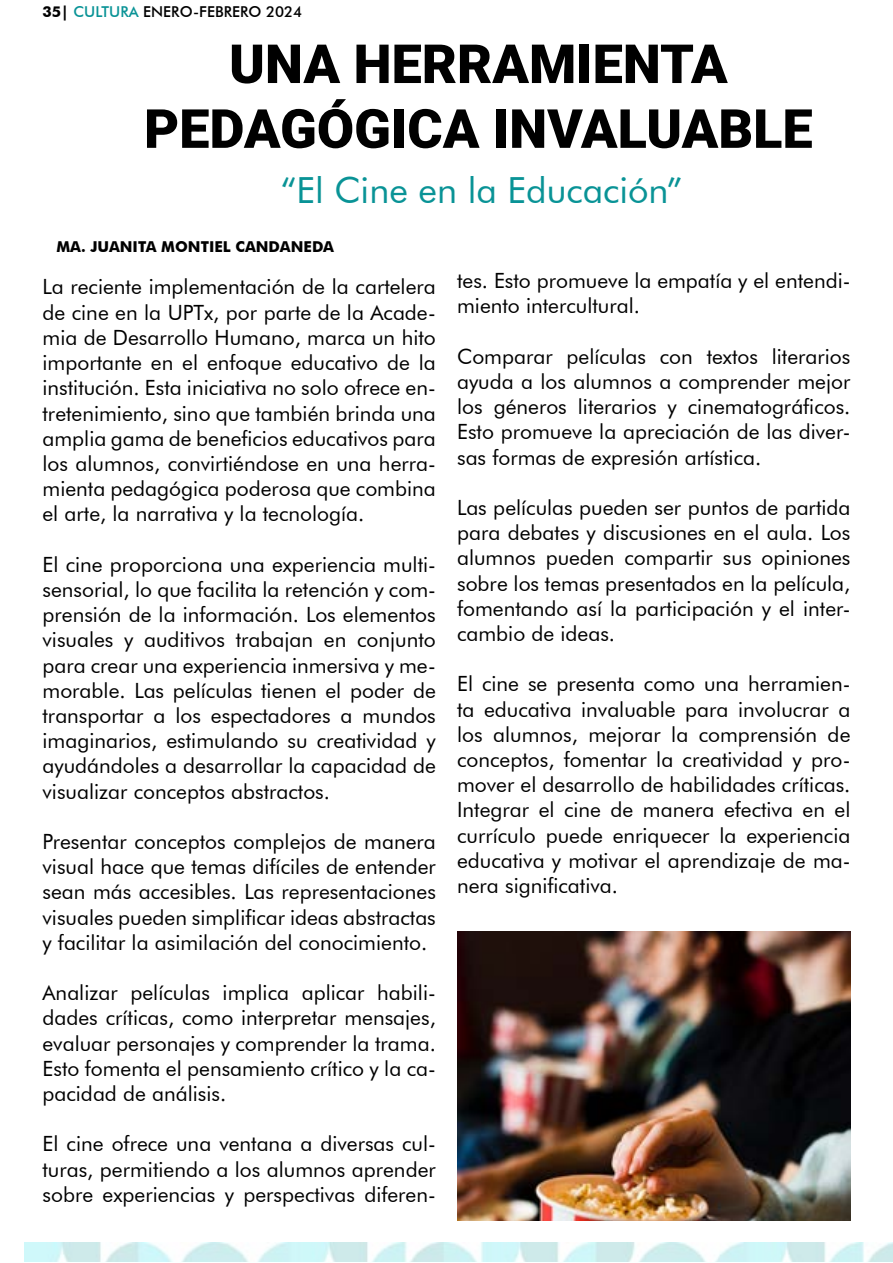
<style>
.page{position:relative;width:893px;height:1263px;background:#fff}
.page>*{position:absolute;margin:0;border:0;box-sizing:border-box;transform-origin:0 0}
.t1{font:900 54px/64.8px "Roboto";color:#000;text-align:center}
.t2{font:36px "Futura BT";color:#099396}
.t3{font:21px/25.2px "Futura BT";color:#000;text-align:justify}
.t4{font:500 15px "Futura BT";color:#000}
.t5{font:700 15px "Futura BT";color:#000}
.s1{font-weight:700}
.s2{color:#099396}
</style>
<div class="page">
<img style="left:457px;top:931px;width:393px;height:289px">
<img style="left:24px;top:1243px;width:869px;height:19px">
<p class="t4" style="left:43px;top:3px;width:261px"><span class="s1">35|</span> <span class="s2">CULTURA</span> ENERO-FEBRERO 2024</p>
<h1 class="t1" style="left:144px;top:29px;width:670px">UNA HERRAMIENTA<br>PEDAGÓGICA INVALUABLE</h1>
<h2 class="t2" style="left:281px;top:168px;width:403px">“El Cine en la Educación”</h2>
<p class="t5" style="left:56px;top:237px;width:279px">MA. JUANITA MONTIEL CANDANEDA</p>
<p class="t3" style="left:43px;top:274px;width:395px">La reciente implementación de la cartelera de cine en la UPTx, por parte de la Acade&shy;mia de Desarrollo Humano, marca un hito importante en el enfoque educativo de la institución. Esta iniciativa no solo ofrece en&shy;tretenimiento, sino que también brinda una amplia gama de beneficios educativos para los alumnos, convirtiéndose en una herra&shy;mienta pedagógica poderosa que combina el arte, la narrativa y la tecnología.</p>
<p class="t3" style="left:43px;top:551px;width:395px">El cine proporciona una experiencia multi&shy;sensorial, lo que facilita la retención y com&shy;prensión de la información. Los elementos visuales y auditivos trabajan en conjunto para crear una experiencia inmersiva y me&shy;morable. Las películas tienen el poder de transportar a los espectadores a mundos imaginarios, estimulando su creatividad y ayudándoles a desarrollar la capacidad de visualizar conceptos abstractos.</p>
<p class="t3" style="left:43px;top:829px;width:395px">Presentar conceptos complejos de manera visual hace que temas difíciles de entender sean más accesibles. Las representaciones visuales pueden simplificar ideas abstractas y facilitar la asimilación del conocimiento.</p>
<p class="t3" style="left:43px;top:980px;width:395px">Analizar películas implica aplicar habili&shy;dades críticas, como interpretar mensajes, evaluar personajes y comprender la trama.<br>Esto fomenta el pensamiento crítico y la ca&shy;pacidad de análisis.</p>
<p class="t3" style="left:43px;top:1131px;width:395px">El cine ofrece una ventana a diversas cul&shy;turas, permitiendo a los alumnos aprender sobre experiencias y perspectivas diferen-</p>
<p class="t3" style="left:457px;top:268px;width:395px">tes. Esto promueve la empatía y el entendi&shy;miento intercultural.</p>
<p class="t3" style="left:457px;top:343px;width:395px">Comparar películas con textos literarios ayuda a los alumnos a comprender mejor los géneros literarios y cinematográficos.<br>Esto promueve la apreciación de las diver&shy;sas formas de expresión artística.</p>
<p class="t3" style="left:457px;top:495px;width:395px">Las películas pueden ser puntos de partida para debates y discusiones en el aula. Los alumnos pueden compartir sus opiniones sobre los temas presentados en la película, fomentando así la participación y el inter&shy;cambio de ideas.</p>
<p class="t3" style="left:457px;top:671px;width:395px">El cine se presenta como una herramien&shy;ta educativa invaluable para involucrar a los alumnos, mejorar la comprensión de conceptos, fomentar la creatividad y pro&shy;mover el desarrollo de habilidades críticas.<br>Integrar el cine de manera efectiva en el currículo puede enriquecer la experiencia educativa y motivar el aprendizaje de ma&shy;nera significativa.</p>
</div>
